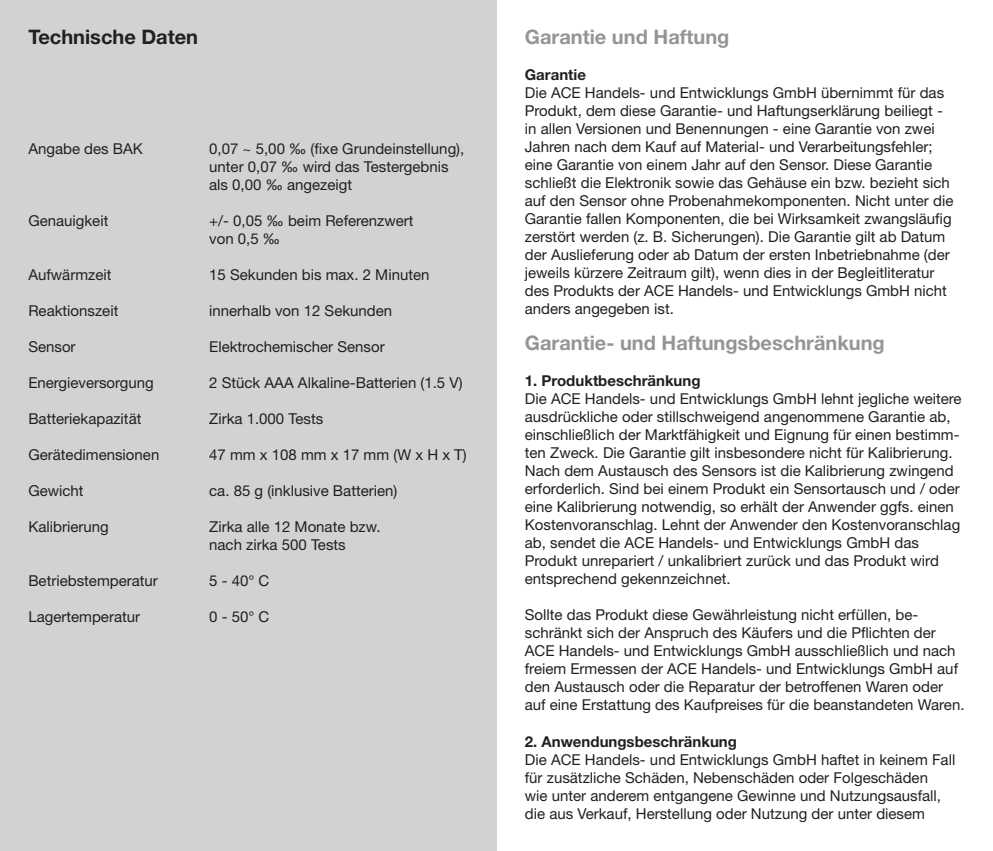
<style>
.page{position:relative;width:993px;height:851px;background:#fff}
.page>*{position:absolute;margin:0;border:0;box-sizing:border-box;transform-origin:0 0}
.t1{font:700 20px "Helvetica Neue";color:#939598}
.t2{font:700 20px "Helvetica Neue";color:#231f20}
.t3{font:15px/18px "Helvetica Neue";color:#231f20}
.t4{font:700 15px "Helvetica Neue";color:#231f20}
</style>
<div class="page">
<div style="left:0;top:0;width:496px;height:850px;background:#d1d2d4"></div>
<h1 class="t2" style="left:28px;top:24px;width:171px">Technische Daten</h1>
<p class="t3" style="left:28px;top:139px;width:116px">Angabe des BAK</p>
<p class="t3" style="left:28px;top:211px;width:82px">Genauigkeit</p>
<p class="t3" style="left:28px;top:265px;width:85px">Aufwärmzeit</p>
<p class="t3" style="left:28px;top:301px;width:91px">Reaktionszeit</p>
<p class="t3" style="left:28px;top:337px;width:49px">Sensor</p>
<p class="t3" style="left:28px;top:373px;width:127px">Energieversorgung</p>
<p class="t3" style="left:28px;top:409px;width:115px">Batteriekapazität</p>
<p class="t3" style="left:28px;top:445px;width:132px">Gerätedimensionen</p>
<p class="t3" style="left:28px;top:481px;width:57px">Gewicht</p>
<p class="t3" style="left:28px;top:517px;width:82px">Kalibrierung</p>
<p class="t3" style="left:28px;top:571px;width:131px">Betriebstemperatur</p>
<p class="t3" style="left:28px;top:607px;width:113px">Lagertemperatur</p>
<p class="t3" style="left:209px;top:139px;width:256px">0,07 ~ 5,00 ‰ (fixe Grundeinstellung), unter 0,07 ‰ wird das Testergebnis als 0,00 ‰ angezeigt</p>
<p class="t3" style="left:209px;top:211px;width:206px">+/- 0,05 ‰ beim Referenzwert von 0,5 ‰</p>
<p class="t3" style="left:209px;top:265px;width:222px">15 Sekunden bis max. 2 Minuten</p>
<p class="t3" style="left:209px;top:301px;width:184px">innerhalb von 12 Sekunden</p>
<p class="t3" style="left:209px;top:337px;width:177px">Elektrochemischer Sensor</p>
<p class="t3" style="left:209px;top:373px;width:255px">2 Stück AAA Alkaline-Batterien (1.5 V)</p>
<p class="t3" style="left:209px;top:409px;width:115px">Zirka 1.000 Tests</p>
<p class="t3" style="left:209px;top:445px;width:259px">47 mm x 108 mm x 17 mm (W x H x T)</p>
<p class="t3" style="left:209px;top:481px;width:190px">ca. 85 g (inklusive Batterien)</p>
<p class="t3" style="left:209px;top:517px;width:173px">Zirka alle 12 Monate bzw. nach zirka 500 Tests</p>
<p class="t3" style="left:209px;top:571px;width:62px">5 - 40° C</p>
<p class="t3" style="left:209px;top:607px;width:62px">0 - 50° C</p>
<h1 class="t1" style="left:524px;top:24px;width:206px">Garantie und Haftung</h1>
<p class="t4" style="left:524px;top:65px;width:63px">Garantie</p>
<p class="t3" style="left:524px;top:83px;width:430px">Die ACE Handels- und Entwicklungs GmbH übernimmt für das Produkt, dem diese Garantie- und Haftungserklärung beiliegt - in allen Versionen und Benennungen - eine Garantie von zwei Jahren nach dem Kauf auf Material- und Verarbeitungsfehler; eine Garantie von einem Jahr auf den Sensor. Diese Garantie schließt die Elektronik sowie das Gehäuse ein bzw. bezieht sich auf den Sensor ohne Probenahmekomponenten. Nicht unter die Garantie fallen Komponenten, die bei Wirksamkeit zwangsläufig zerstört werden (z. B. Sicherungen). Die Garantie gilt ab Datum der Auslieferung oder ab Datum der ersten Inbetriebnahme (der jeweils kürzere Zeitraum gilt), wenn dies in der Begleitliteratur des Produkts der ACE Handels- und Entwicklungs GmbH nicht anders angegeben ist.</p>
<h1 class="t1" style="left:524px;top:330px;width:361px">Garantie- und Haftungsbeschränkung</h1>
<p class="t4" style="left:524px;top:371px;width:177px">1. Produktbeschränkung</p>
<p class="t3" style="left:524px;top:389px;width:438px">Die ACE Handels- und Entwicklungs GmbH lehnt jegliche weitere ausdrückliche oder stillschweigend angenommene Garantie ab, einschließlich der Marktfähigkeit und Eignung für einen bestimm&shy;ten Zweck. Die Garantie gilt insbesondere nicht für Kalibrierung.<br>Nach dem Austausch des Sensors ist die Kalibrierung zwingend erforderlich. Sind bei einem Produkt ein Sensortausch und / oder eine Kalibrierung notwendig, so erhält der Anwender ggfs. einen Kostenvoranschlag. Lehnt der Anwender den Kostenvoranschlag ab, sendet die ACE Handels- und Entwicklungs GmbH das Produkt unrepariert / unkalibriert zurück und das Produkt wird entsprechend gekennzeichnet.</p>
<p class="t3" style="left:524px;top:605px;width:441px">Sollte das Produkt diese Gewährleistung nicht erfüllen, be&shy;schränkt sich der Anspruch des Käufers und die Pflichten der ACE Handels- und Entwicklungs GmbH ausschließlich und nach freiem Ermessen der ACE Handels- und Entwicklungs GmbH auf den Austausch oder die Reparatur der betroffenen Waren oder auf eine Erstattung des Kaufpreises für die beanstandeten Waren.</p>
<p class="t4" style="left:524px;top:731px;width:213px">2. Anwendungsbeschränkung</p>
<p class="t3" style="left:524px;top:749px;width:432px">Die ACE Handels- und Entwicklungs GmbH haftet in keinem Fall für zusätzliche Schäden, Nebenschäden oder Folgeschäden<br>wie unter anderem entgangene Gewinne und Nutzungsausfall, die aus Verkauf, Herstellung oder Nutzung der unter diesem</p>
</div>
